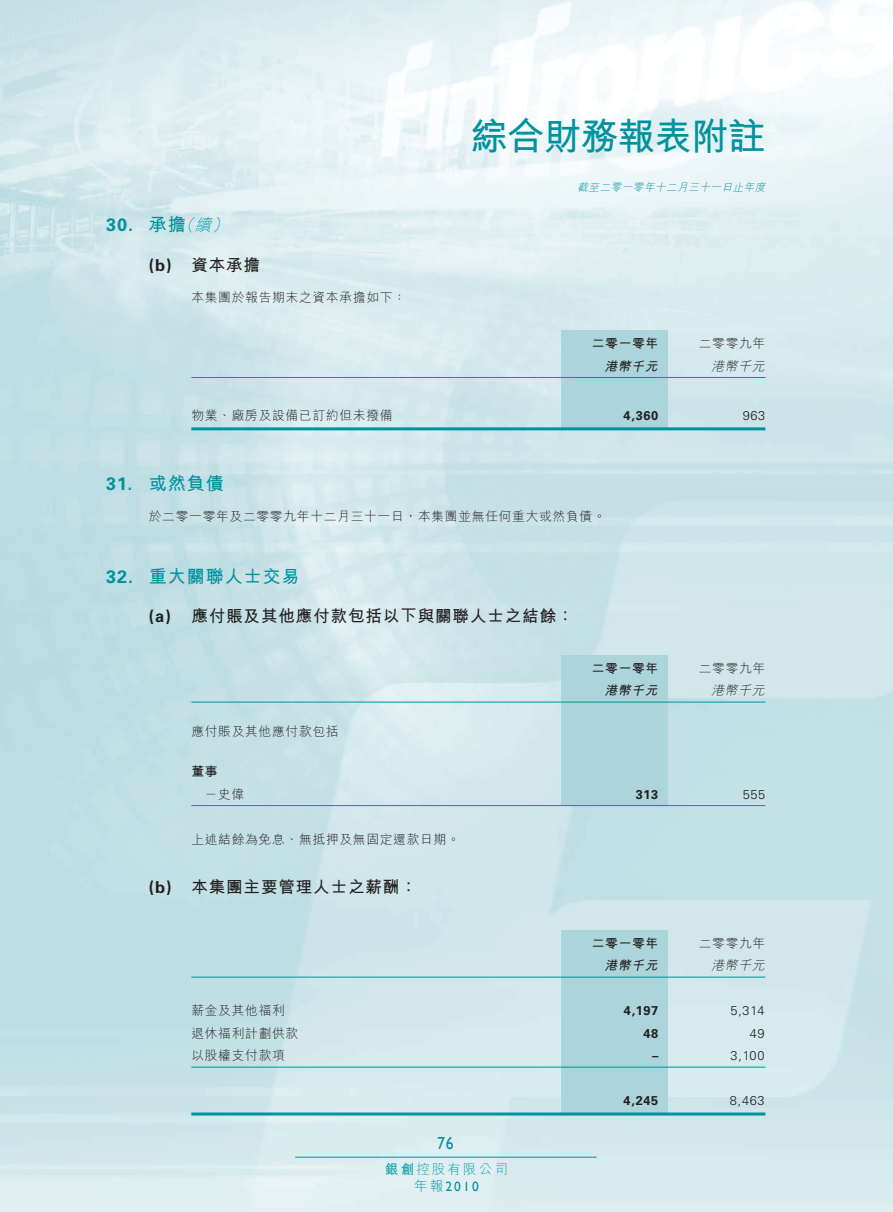
<style>
.page{position:relative;width:893px;height:1212px;background:#fff}
.page>*{position:absolute;margin:0;border:0;box-sizing:border-box;transform-origin:0 0}
.t1{font:700 37.5px "M Hei HK";letter-spacing:-.02em;color:#00929f}
.t2{font:700 18px "M Hei HK";letter-spacing:.055em;color:#00929f}
.t3{font:700 18px "Univers LT Std";color:#00929f}
.t4{font:17.55px "Gill Sans";color:#00929f;scale:.9 1}
.t5{font:700 16.5px "M Hei HK";letter-spacing:.055em;color:#231f20}
.t6{font:300 13.5px/16.5px "M Hei HK";letter-spacing:.155em;color:#11a1ad;text-align:center}
.t7{font:300 12.75px/22.5px "M Hei HK";letter-spacing:.055em;color:#231f20}
.t8{font:300 12.75px "Univers LT Std";letter-spacing:.055em;color:#231f20}
.t9{font:700 12.75px "Univers LT Std";letter-spacing:.055em;color:#231f20}
.t10{font:700 12.75px "M Hei HK";letter-spacing:.055em;color:#231f20}
.t11{font:italic 700 12.75px "M Hei HK";color:#231f20}
.t12{font:italic 300 12.75px "M Hei HK";color:#231f20}
.t13{font:italic 300 10.5px "M Hei HK";color:#00929f}
.s1{font-family:"M Hei HK"}
.s2{font-family:"M Hei HK";font-weight:300;font-style:italic;font-size:16.5px;color:#11a1ad}
.s3{font-family:"Univers LT Std"}
.s4{font-weight:700}
.s5{color:#00929f}
.s6{font-family:"Gill Sans";font-weight:400;color:#00929f}
</style>
<div class="page">
<img style="left:1px;top:0;width:892px;height:1212px">
<hr style="left:295px;top:1157px;width:302px;height:1px;background:#00929f">
<div style="left:561px;top:331px;width:107px;height:98px;background:#abd5db"></div>
<hr style="left:191px;top:377px;width:574px;height:1px;background:#00929f">
<hr style="left:191px;top:427px;width:574px;height:3px;background:#00929f">
<div style="left:561px;top:655px;width:107px;height:151px;background:#abd5db"></div>
<hr style="left:191px;top:702px;width:574px;height:1px;background:#00929f">
<hr style="left:191px;top:805px;width:574px;height:1px;background:#00929f">
<div style="left:561px;top:930px;width:107px;height:183px;background:#abd5db"></div>
<hr style="left:191px;top:977px;width:574px;height:1px;background:#00929f">
<hr style="left:191px;top:1067px;width:574px;height:1px;background:#00929f">
<hr style="left:191px;top:1112px;width:574px;height:3px;background:#00929f">
<p class="t3" style="left:106px;top:214px;width:129px">30. <span class="s1">承擔</span><span class="s2">（續）</span></p>
<p class="t5" style="left:149px;top:253px;width:113px"><span class="s3">(b)</span> 資本承擔</p>
<p class="t7" style="left:191px;top:285px;width:216px">本集團於報告期末之資本承擔如下：</p>
<p class="t1" style="left:470px;top:109px;width:297px">綜合財務報表附註</p>
<p class="t13" style="left:578px;top:180px;width:193px">截至二零一零年十二月三十一日止年度</p>
<p class="t10" style="left:592px;top:334px;width:68px">二零一零年</p>
<p class="t7" style="left:699px;top:332px;width:68px">二零零九年</p>
<p class="t11" style="left:604px;top:357px;width:58px">港幣千元</p>
<p class="t12" style="left:711px;top:357px;width:59px">港幣千元</p>
<p class="t7" style="left:191px;top:404px;width:203px">物業、廠房及設備已訂約但未撥備</p>
<p class="t9" style="left:624px;top:408px;width:36px">4,360</p>
<p class="t8" style="left:743px;top:408px;width:24px">963</p>
<p class="t2" style="left:106px;top:470px;width:119px"><span class="s3">31.</span> 或然負債</p>
<p class="t7" style="left:149px;top:504px;width:458px">於二零一零年及二零零九年十二月三十一日，本集團並無任何重大或然負債。</p>
<p class="t2" style="left:106px;top:563px;width:195px"><span class="s3">32.</span> 重大關聯人士交易</p>
<p class="t5" style="left:149px;top:604px;width:426px"><span class="s3">(a)</span> 應付賬及其他應付款包括以下與關聯人士之結餘：</p>
<p class="t7" style="left:191px;top:719px;width:149px">應付賬及其他應付款包括</p>
<p class="t7" style="left:205px;top:760px;width:41px;text-indent:-13px"><span class="s4">董事<br></span>－史偉</p>
<p class="t7" style="left:191px;top:827px;width:270px">上述結餘為免息、無抵押及無固定還款日期。</p>
<p class="t5" style="left:149px;top:875px;width:270px"><span class="s3">(b)</span> 本集團主要管理人士之薪酬：</p>
<p class="t10" style="left:592px;top:659px;width:68px">二零一零年</p>
<p class="t7" style="left:699px;top:656px;width:68px">二零零九年</p>
<p class="t11" style="left:604px;top:681px;width:58px">港幣千元</p>
<p class="t12" style="left:711px;top:682px;width:59px">港幣千元</p>
<p class="t9" style="left:636px;top:787px;width:24px">313</p>
<p class="t8" style="left:743px;top:787px;width:24px">555</p>
<p class="t10" style="left:592px;top:934px;width:68px">二零一零年</p>
<p class="t7" style="left:699px;top:931px;width:68px">二零零九年</p>
<p class="t11" style="left:604px;top:956px;width:58px">港幣千元</p>
<p class="t12" style="left:711px;top:957px;width:59px">港幣千元</p>
<p class="t7" style="left:191px;top:999px;width:95px">薪金及其他福利</p>
<p class="t9" style="left:624px;top:1003px;width:36px">4,197</p>
<p class="t8" style="left:731px;top:1003px;width:36px">5,314</p>
<p class="t7" style="left:191px;top:1021px;width:108px">退休福利計劃供款</p>
<p class="t9" style="left:643px;top:1026px;width:16px">48</p>
<p class="t8" style="left:750px;top:1026px;width:16px">49</p>
<p class="t7" style="left:191px;top:1044px;width:95px">以股權支付款項</p>
<p class="t9" style="left:652px;top:1048px;width:8px">–</p>
<p class="t8" style="left:731px;top:1048px;width:36px">3,100</p>
<p class="t9" style="left:624px;top:1093px;width:36px">4,245</p>
<p class="t8" style="left:730px;top:1093px;width:36px">8,463</p>
<p class="t4" style="left:437px;top:1133px;width:20px">76</p>
<p class="t6" style="left:385px;top:1160px;width:124px"><span class="s4">銀創</span>控股有限公司<span class="s5">年報</span><span class="s6">2010</span></p>
</div>
